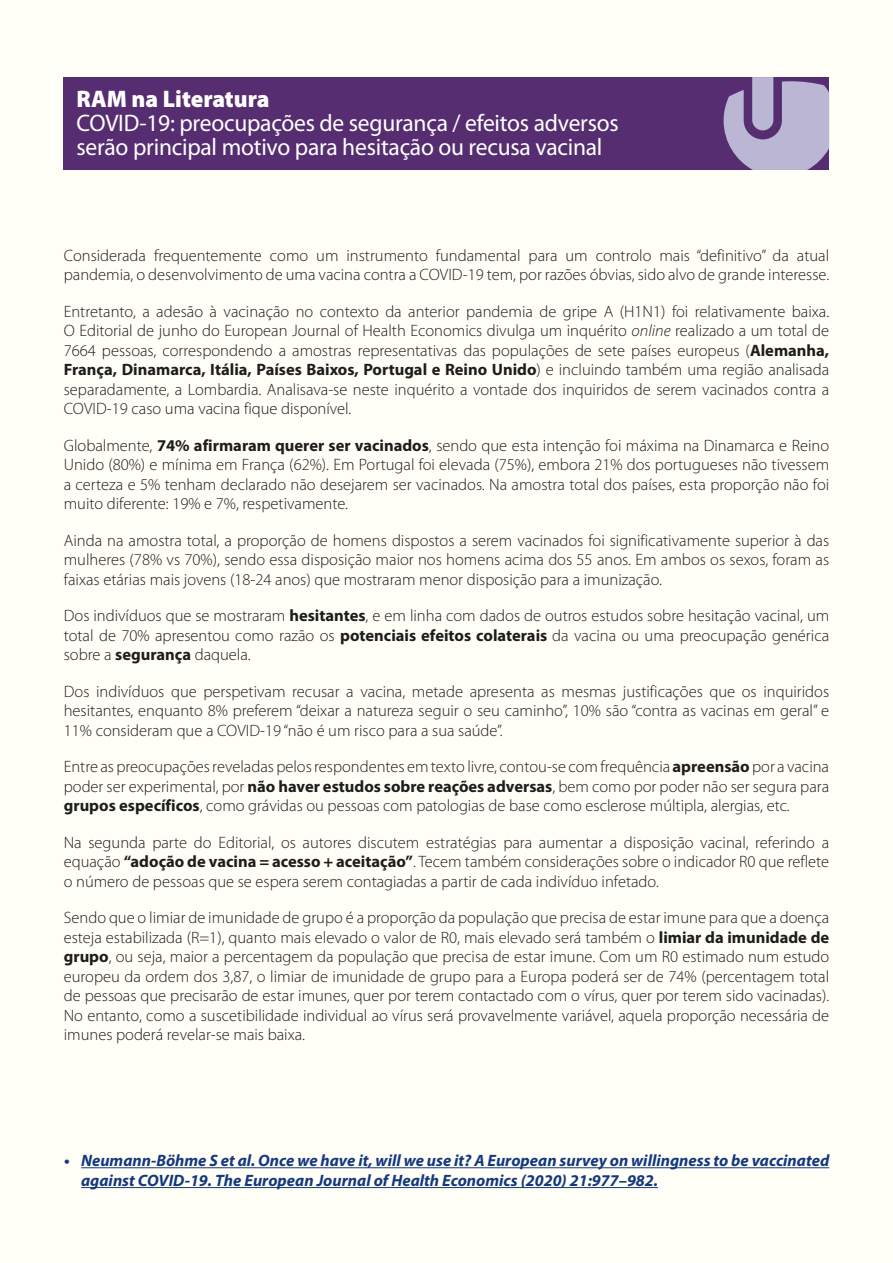
<style>
.page{position:relative;width:893px;height:1263px;background:#fffef7}
.page>*{position:absolute;margin:0;border:0;box-sizing:border-box;transform-origin:0 0}
.t1{font:24px/24px "Myriad Pro";letter-spacing:-.01em;color:#fff}
.t2{font:900 24px "Myriad Pro";color:#fff}
.t3{font:300 16.5px/19.5px "Myriad Pro";color:#1d1d1b;text-align:justify}
.t4{font:italic 700 16.5px/19.8px "Myriad Pro";color:#14387f}
.s1{font-style:italic}
.s2{font-weight:700}
</style>
<div class="page">
<div style="left:64px;top:77px;width:765px;height:93px;background:#552d70"></div>
<svg style="left:724px;top:77px;width:105px;height:93px"></svg>
<hr style="left:81px;top:1167px;width:748px;height:1px;background:#14387f">
<hr style="left:81px;top:1187px;width:577px;height:1px;background:#14387f">
<h1 class="t2" style="left:77px;top:86px;width:195px">RAM na Literatura</h1>
<h1 class="t1" style="left:77px;top:112px;width:544px">COVID-19: preocupações de segurança / efeitos adversos serão principal motivo para hesitação ou recusa vacinal</h1>
<p class="t3" style="left:64px;top:246px;width:767px">Considerada frequentemente como um instrumento fundamental para um controlo mais “definitivo” da atual pandemia, o desenvolvimento de uma vacina contra a COVID-19 tem, por razões óbvias, sido alvo de grande interesse.</p>
<p class="t3" style="left:64px;top:302px;width:767px">Entretanto, a adesão à vacinação no contexto da anterior pandemia de gripe A (H1N1) foi relativamente baixa.<br>O Editorial de junho do European Journal of Health Economics divulga um inquérito <span class="s1">online</span> realizado a um total de 7664 pessoas, correspondendo a amostras representativas das populações de sete países europeus (<span class="s2">Alemanha, França, Dinamarca, Itália, Países Baixos, Portugal e Reino Unido</span>) e incluindo também uma região analisada separadamente, a Lombardia. Analisava-se neste inquérito a vontade dos inquiridos de serem vacinados contra a COVID-19 caso uma vacina fique disponível.</p>
<p class="t3" style="left:64px;top:436px;width:767px">Globalmente, <span class="s2">74% afirmaram querer ser vacinados</span>, sendo que esta intenção foi máxima na Dinamarca e Reino Unido (80%) e mínima em França (62%). Em Portugal foi elevada (75%), embora 21% dos portugueses não tivessem a certeza e 5% tenham declarado não desejarem ser vacinados. Na amostra total dos países, esta proporção não foi muito diferente: 19% e 7%, respetivamente.</p>
<p class="t3" style="left:64px;top:531px;width:767px">Ainda na amostra total, a proporção de homens dispostos a serem vacinados foi significativamente superior à das mulheres (78% vs 70%), sendo essa disposição maior nos homens acima dos 55 anos. Em ambos os sexos, foram as faixas etárias mais jovens (18-24 anos) que mostraram menor disposição para a imunização.</p>
<p class="t3" style="left:64px;top:606px;width:767px">Dos indivíduos que se mostraram <span class="s2">hesitantes</span>, e em linha com dados de outros estudos sobre hesitação vacinal, um total de 70% apresentou como razão os <span class="s2">potenciais efeitos colaterais</span> da vacina ou uma preocupação genérica sobre a <span class="s2">segurança</span> daquela.</p>
<p class="t3" style="left:64px;top:682px;width:767px">Dos indivíduos que perspetivam recusar a vacina, metade apresenta as mesmas justificações que os inquiridos hesitantes, enquanto 8% preferem “deixar a natureza seguir o seu caminho”, 10% são “contra as vacinas em geral” e 11% consideram que a COVID-19 “não é um risco para a sua saúde”.</p>
<p class="t3" style="left:64px;top:757px;width:767px">Entre as preocupações reveladas pelos respondentes em texto livre, contou-se com frequência <span class="s2">apreensão</span> por a vacina poder ser experimental, por <span class="s2">não haver estudos sobre reações adversas</span>, bem como por poder não ser segura para <span class="s2">grupos específicos</span>, como grávidas ou pessoas com patologias de base como esclerose múltipla, alergias, etc.</p>
<p class="t3" style="left:64px;top:833px;width:767px">Na segunda parte do Editorial, os autores discutem estratégias para aumentar a disposição vacinal, referindo a equação <span class="s2">“adoção de vacina = acesso + aceitação”</span>. Tecem também considerações sobre o indicador R0 que reflete o número de pessoas que se espera serem contagiadas a partir de cada indivíduo infetado.</p>
<p class="t3" style="left:64px;top:908px;width:767px">Sendo que o limiar de imunidade de grupo é a proporção da população que precisa de estar imune para que a doença esteja estabilizada (R=1), quanto mais elevado o valor de R0, mais elevado será também o <span class="s2">limiar da imunidade de grupo</span>, ou seja, maior a percentagem da população que precisa de estar imune. Com um R0 estimado num estudo europeu da ordem dos 3,87, o limiar de imunidade de grupo para a Europa poderá ser de 74% (percentagem total de pessoas que precisarão de estar imunes, quer por terem contactado com o vírus, quer por terem sido vacinadas).<br>No entanto, como a suscetibilidade individual ao vírus será provavelmente variável, aquela proporção necessária de imunes poderá revelar-se mais baixa.</p>
<p class="t4" style="left:81px;top:1151px;width:750px;text-indent:-17px">• Neumann‑Böhme S et al. Once we have it, will we use it? A European survey on willingness to be vaccinated against COVID‑19. The European Journal of Health Economics (2020) 21:977–982.</p>
</div>
